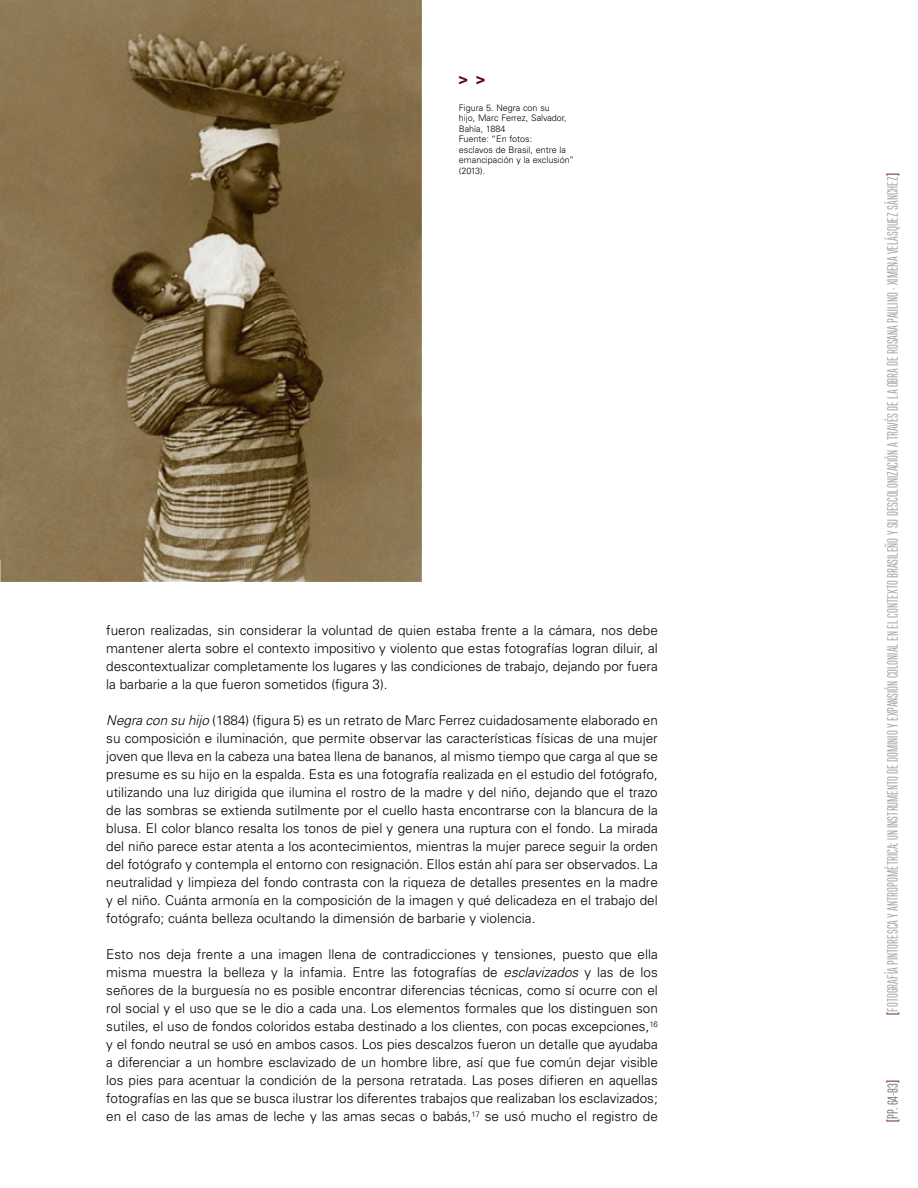
<style>
.page{position:relative;width:918px;height:1188px;background:#fff}
.page>*{position:absolute;margin:0;border:0;box-sizing:border-box;transform-origin:0 0}
.t1{font:15px "Ristretto Pro";color:#9d9d9c}
.t2{font:15px "Ristretto Pro";color:#706f6f}
.t3{font:300 13.5px/18px "Univers LT Std";color:#000;text-align:justify}
.t4{font:300 9px/10.5px "Univers LT Std";color:#000}
.s1{font-style:italic}
.s2{color:#5c0530}
</style>
<div class="page">
<img style="left:0;top:0;width:421px;height:581px">
<p class="t4" style="left:459px;top:103px;width:117px">Figura 5. Negra con su<br>hijo, Marc Ferrez, Salvador,<br>Bahía, 1884<br>Fuente: “En fotos:<br>esclavos de Brasil, entre la emancipación y la exclusión” (2013).</p>
<p class="t3" style="left:106px;top:621px;width:553px">fueron realizadas, sin considerar la voluntad de quien estaba frente a la cámara, nos debe mantener alerta sobre el contexto impositivo y violento que estas fotografías logran diluir, al descontextualizar completamente los lugares y las condiciones de trabajo, dejando por fuera la barbarie a la que fueron sometidos (figura 3).</p>
<p class="t3" style="left:106px;top:711px;width:553px"><span class="s1">Negra con su hijo</span> (1884) (figura 5) es un retrato de Marc Ferrez cuidadosamente elaborado en su composición e iluminación, que permite observar las características físicas de una mujer joven que lleva en la cabeza una batea llena de bananos, al mismo tiempo que carga al que se presume es su hijo en la espalda. Esta es una fotografía realizada en el estudio del fotógrafo, utilizando una luz dirigida que ilumina el rostro de la madre y del niño, dejando que el trazo de las sombras se extienda sutilmente por el cuello hasta encontrarse con la blancura de la blusa. El color blanco resalta los tonos de piel y genera una ruptura con el fondo. La mirada del niño parece estar atenta a los acontecimientos, mientras la mujer parece seguir la orden del fotógrafo y contempla el entorno con resignación. Ellos están ahí para ser observados. La neutralidad y limpieza del fondo contrasta con la riqueza de detalles presentes en la madre y el niño. Cuánta armonía en la composición de la imagen y qué delicadeza en el trabajo del fotógrafo; cuánta belleza ocultando la dimensión de barbarie y violencia.</p>
<p class="t3" style="left:106px;top:945px;width:553px">Esto nos deja frente a una imagen llena de contradicciones y tensiones, puesto que ella misma muestra la belleza y la infamia. Entre las fotografías de <span class="s1">esclavizados</span> y las de los señores de la burguesía no es posible encontrar diferencias técnicas, como sí ocurre con el rol social y el uso que se le dio a cada una. Los elementos formales que los distinguen son sutiles, el uso de fondos coloridos estaba destinado a los clientes, con pocas excepciones,<sup>16 </sup>y el fondo neutral se usó en ambos casos. Los pies descalzos fueron un detalle que ayudaba a diferenciar a un hombre esclavizado de un hombre libre, así que fue común dejar visible los pies para acentuar la condición de la persona retratada. Las poses difieren en aquellas fotografías en las que se busca ilustrar los diferentes trabajos que realizaban los esclavizados; en el caso de las amas de leche y las amas secas o babás,<sup>17</sup> se usó mucho el registro de</p>
<p class="t1" style="left:884px;top:1015px;width:843px;rotate:-90deg"><span class="s2">[</span>FOTOGRAFÍA PINTORESCA Y ANTROPOMÉTRICA: UN INSTRUMENTO DE DOMINIO Y EXPANSIÓN COLONIAL EN EL CONTEXTO BRASILEÑO Y SU DESCOLONIZACIÓN A TRAVÉS DE LA OBRA DE ROSANA PAULINO · XIMENA VELÁSQUEZ SÁNCHEZ<span class="s2">]</span></p>
<p class="t2" style="left:884px;top:1122px;width:43px;rotate:-90deg"><span class="s2">[</span>PP. 64-83<span class="s2">]</span></p>
</div>
